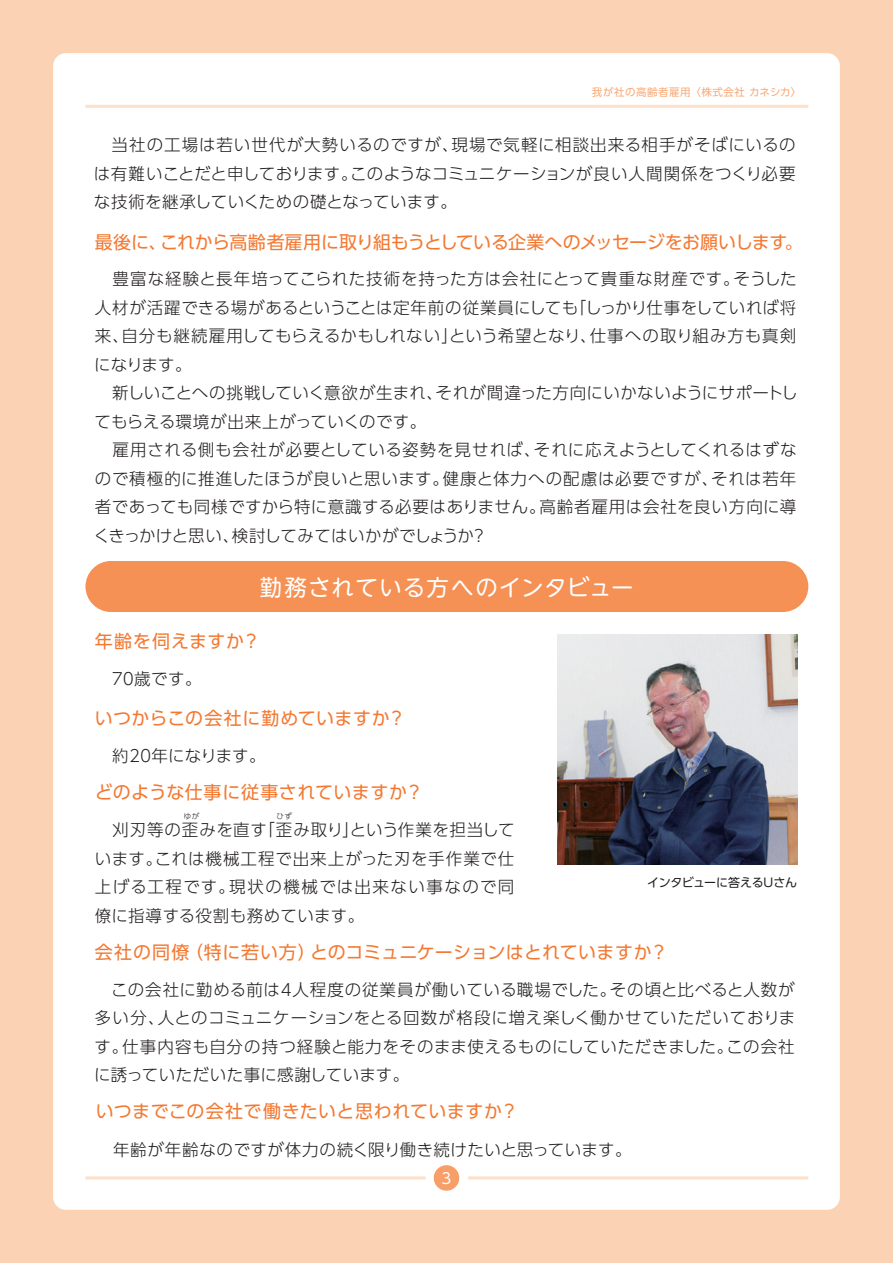
<style>
.page{position:relative;width:893px;height:1263px;background:#fcd2b5}
.page>*{position:absolute;margin:0;border:0;box-sizing:border-box;transform-origin:0 0}
.t1{font:22.5px "UD Shin M Go Pro";letter-spacing:.05em;color:#fff}
.t2{font:18px "UD Shin Go Pro";letter-spacing:.015em;color:#f37932}
.t3{font:18px "UD Shin Go Pro";letter-spacing:-.025em;color:#f37932}
.t4{font:18px "UD Shin Go Pro";letter-spacing:.045em;color:#f37932}
.t5{font:300 16.5px/28.5px "UD Shin Go Pro";letter-spacing:.03em;color:#231f20;text-align:justify}
.t6{font:300 16.5px "UD Shin Go Pro";letter-spacing:-.065em;color:#231f20}
.t7{font:15px "UD Shin Go Pro";color:#fff}
.t8{font:12px "UD Shin Go Pro";letter-spacing:-.025em;color:#231f20}
.t9{font:10.5px "UD Shin Go Pro";letter-spacing:.05em;color:#f9aa79}
.t10{font:300 7.5px "UD Shin Go Pro";color:#231f20}
</style>
<div class="page">
<div style="left:53px;top:53px;width:787px;height:1157px;background:#fff;border-radius:13px"></div>
<hr style="left:468px;top:1176px;width:340px;height:3px;background:#fde0ca">
<hr style="left:85px;top:105px;width:723px;height:3px;background:#fde0ca">
<div style="left:434px;top:1165px;width:25px;height:26px;background:#f89e68;border-radius:50%"></div>
<hr style="left:85px;top:1176px;width:341px;height:3px;background:#fde0ca">
<div style="left:85px;top:561px;width:723px;height:51px;background:#f69155;border-radius:26px"></div>
<img style="left:557px;top:635px;width:240px;height:229px">
<p class="t9" style="left:592px;top:83px;width:211px">我が社の高齢者雇用 〈株式会社 カネシカ〉</p>
<p class="t5" style="left:94px;top:130px;width:703px">　当社の工場は若い世代が大勢いるのですが、現場で気軽に相談出来る相手がそばにいるのは有難いことだと申しております。このようなコミュニケーションが良い人間関係をつくり必要な技術を継承していくための礎となっています。</p>
<p class="t3" style="left:95px;top:227px;width:710px">最後に、これから高齢者雇用に取り組もうとしている企業へのメッセージをお願いします。</p>
<p class="t5" style="left:93px;top:264px;width:706px;text-align:left">　豊富な経験と長年培ってこられた技術を持った方は会社にとって貴重な財産です。そうした人材が活躍できる場があるということは定年前の従業員にしても「しっかり仕事をしていれば将来、自分も継続雇用してもらえるかもしれない」という希望となり、仕事への取り組み方も真剣になります。<br>　新しいことへの挑戦していく意欲が生まれ、それが間違った方向にいかないようにサポートしてもらえる環境が出来上がっていくのです。<br>　雇用される側も会社が必要としている姿勢を見せれば、それに応えようとしてくれるはずなので積極的に推進したほうが良いと思います。健康と体力への配慮は必要ですが、それは若年者であっても同様ですから特に意識する必要はありません。高齢者雇用は会社を良い方向に導くきっかけと思い、検討してみてはいかがでしょうか？</p>
<h1 class="t1" style="left:260px;top:569px;width:375px">勤務されている方へのインタビュー</h1>
<p class="t4" style="left:95px;top:627px;width:167px">年齢を伺えますか？</p>
<p class="t5" style="left:95px;top:664px;width:108px">　７０歳です。</p>
<p class="t2" style="left:95px;top:704px;width:313px">いつからこの会社に勤めていますか？</p>
<p class="t6" style="left:95px;top:743px;width:172px">　約２０年になります。</p>
<p class="t2" style="left:95px;top:778px;width:330px">どのような仕事に従事されていますか？</p>
<p class="t10" style="left:184px;top:810px;width:17px">ゆが</p>
<p class="t10" style="left:276px;top:810px;width:17px">ひず</p>
<p class="t5" style="left:95px;top:815px;width:421px">　刈刃等の歪みを直す「歪み取り」という作業を担当しています。これは機械工程で出来上がった刃を手作業で仕上げる工程です。現状の機械では出来ない事なので同僚に指導する役割も務めています。</p>
<p class="t8" style="left:647px;top:872px;width:152px">インタビューに答えるUさん</p>
<p class="t2" style="left:95px;top:937px;width:575px">会社の同僚（特に若い方）とのコミュニケーションはとれていますか？</p>
<p class="t5" style="left:94px;top:974px;width:703px">　この会社に勤める前は4人程度の従業員が働いている職場でした。その頃と比べると人数が多い分、人とのコミュニケーションをとる回数が格段に増え楽しく働かせていただいております。仕事内容も自分の持つ経験と能力をそのまま使えるものにしていただきました。この会社に誘っていただいた事に感謝しています。</p>
<p class="t2" style="left:96px;top:1097px;width:424px">いつまでこの会社で働きたいと思われていますか？</p>
<p class="t5" style="left:96px;top:1134px;width:537px">　年齢が年齢なのですが体力の続く限り働き続けたいと思っています。</p>
<p class="t7" style="left:442px;top:1166px;width:11px">3</p>
</div>
